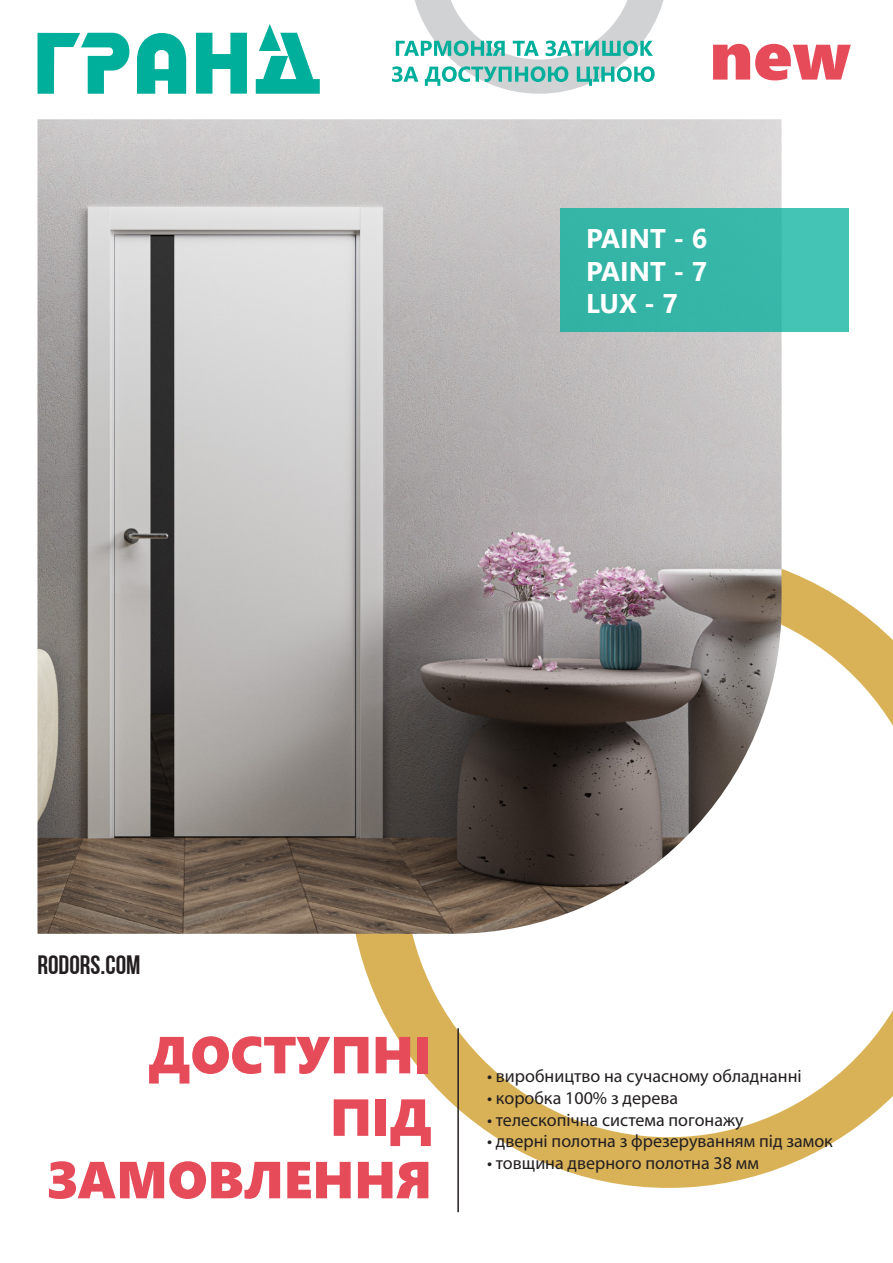
<style>
.page{position:relative;width:893px;height:1263px;background:#fff}
.page>*{position:absolute;margin:0;border:0;box-sizing:border-box;transform-origin:0 0}
.t1{font:69.75px "Segoe UI Black";color:#e64b59}
.t2{font:52.05px/62.6px "Segoe UI Black";color:#e64b59;text-align:right}
.t3{font:700 27px/32.4px "Segoe UI";color:#fff;text-align:justify}
.t4{font:26.55px "Bebas Neue Cyrillic";color:#231f20}
.t5{font:18px "Myriad Pro";color:#231f20}
</style>
<div class="page">
<svg style="left:355px;top:569px;width:538px;height:619px"></svg>
<img style="left:38px;top:119px;width:744px;height:815px">
<svg style="left:256px;top:24px;width:64px;height:70px"></svg>
<svg style="left:137px;top:33px;width:49px;height:61px"></svg>
<svg style="left:38px;top:33px;width:91px;height:61px"></svg>
<svg style="left:196px;top:33px;width:51px;height:61px"></svg>
<div style="left:561px;top:208px;width:288px;height:124px;background:linear-gradient(to right,#2fb0a1,#41c2b3)"></div>
<hr style="left:457px;top:1028px;width:2px;height:184px;background:#231f20">
<svg style="left:392px;top:0;width:272px;height:94px"></svg>
<h1 class="t1" style="left:710px;top:4px;width:143px">new</h1>
<h3 class="t3" style="left:586px;top:220px;width:123px">PAINT - 6<br>PAINT - 7<br>LUX - 7</h3>
<h3 class="t4" style="left:38px;top:950px;width:105px">RODORS.COM</h3>
<h2 class="t2" style="left:47px;top:1020px;width:386px">ДОСТУПНІ<br>ПІД<br>ЗАМОВЛЕННЯ</h2>
<p class="t5" style="left:487px;top:1065px;width:316px">• виробництво на сучасному обладнанні</p>
<p class="t5" style="left:487px;top:1087px;width:192px">• коробка 100% з дерева</p>
<p class="t5" style="left:487px;top:1108px;width:258px">• телескопічна система погонажу</p>
<p class="t5" style="left:487px;top:1130px;width:347px">• дверні полотна з фрезеруванням під замок</p>
<p class="t5" style="left:487px;top:1151px;width:273px">• товщина дверного полотна 38 мм</p>
</div>
